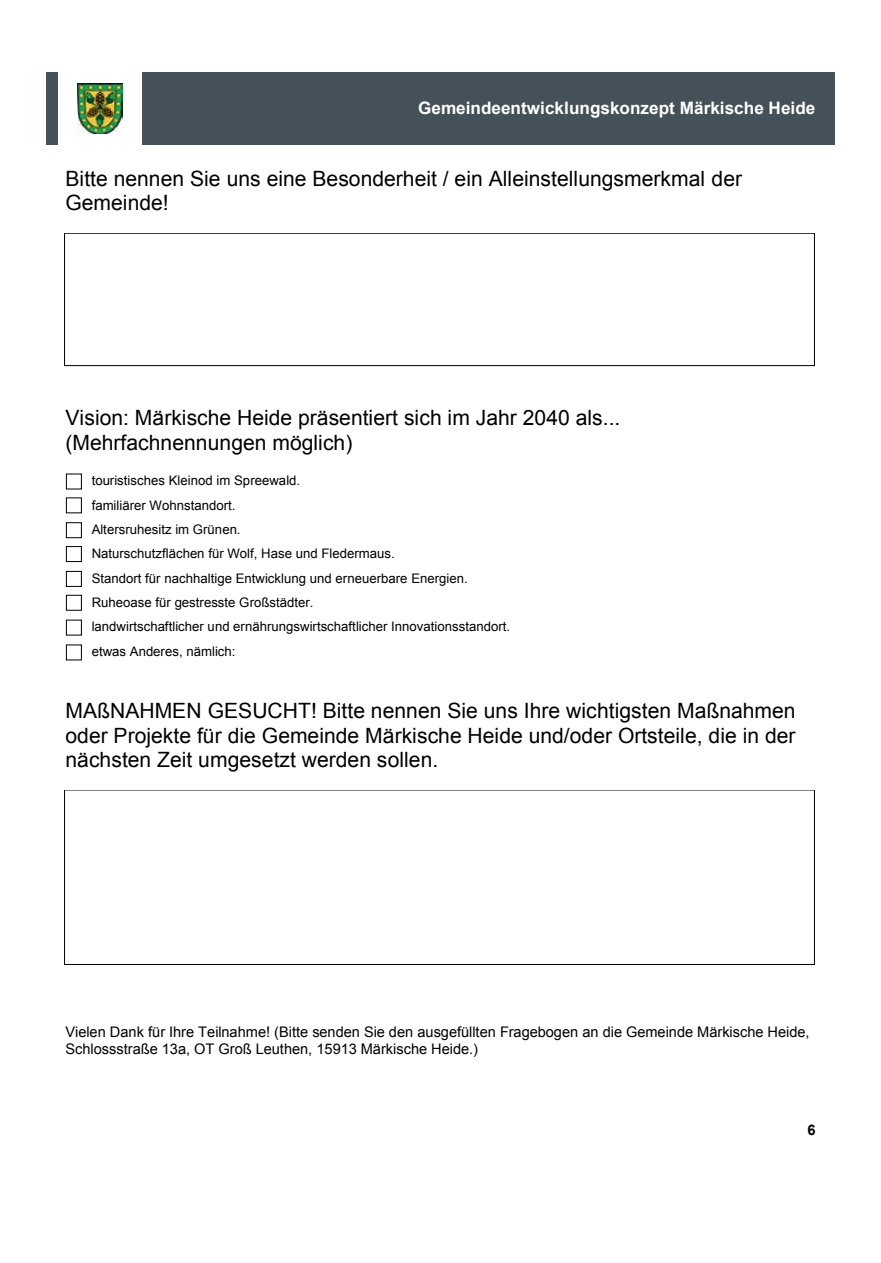
<style>
.page{position:relative;width:881px;height:1263px;background:#fff}
.page>*{position:absolute;margin:0;border:0;box-sizing:border-box;transform-origin:0 0}
.t1{font:21.15px/24.3px "Sbpmvt Arial";color:#000}
.t2{font:700 17.1px "Rddtgb Arial";color:#fff}
.t3{font:14.55px/16.8px "Sbpmvt Arial";color:#000}
.t4{font:700 14.55px "Rddtgb Arial";color:#000}
.t5{font:13.2px/24.5px "Sbpmvt Arial";color:#000}
</style>
<div class="page">
<div style="left:47px;top:72px;width:11px;height:72px;background:#455158"></div>
<div style="left:142px;top:72px;width:691px;height:72px;background:#455158"></div>
<img style="left:78px;top:84px;width:44px;height:49px">
<div style="left:65px;top:233px;width:749px;height:133px;border:1px solid #000"></div>
<div style="left:66px;top:473px;width:16px;height:16px;border:1px solid #000"></div>
<div style="left:66px;top:497px;width:16px;height:16px;border:1px solid #000"></div>
<div style="left:66px;top:522px;width:16px;height:16px;border:1px solid #000"></div>
<div style="left:66px;top:546px;width:16px;height:16px;border:1px solid #000"></div>
<div style="left:66px;top:571px;width:16px;height:16px;border:1px solid #000"></div>
<div style="left:66px;top:595px;width:16px;height:16px;border:1px solid #000"></div>
<div style="left:66px;top:620px;width:16px;height:16px;border:1px solid #000"></div>
<div style="left:66px;top:644px;width:16px;height:16px;border:1px solid #000"></div>
<div style="left:65px;top:790px;width:749px;height:175px;border:1px solid #000"></div>
<p class="t2" style="left:418px;top:102px;width:398px">Gemeindeentwicklungskonzept Märkische Heide</p>
<p class="t1" style="left:65px;top:168px;width:677px">Bitte nennen Sie uns eine Besonderheit / ein Alleinstellungsmerkmal der<br>Gemeinde!</p>
<p class="t1" style="left:65px;top:408px;width:556px">Vision: Märkische Heide präsentiert sich im Jahr 2040 als... (Mehrfachnennungen möglich)</p>
<p class="t5" style="left:92px;top:470px;width:420px">touristisches Kleinod im Spreewald.<br>familiärer Wohnstandort.<br>Altersruhesitz im Grünen.<br>Naturschutzflächen für Wolf, Hase und Fledermaus.<br>Standort für nachhaltige Entwicklung und erneuerbare Energien.<br>Ruheoase für gestresste Großstädter.<br>landwirtschaftlicher und ernährungswirtschaftlicher Innovationsstandort. etwas Anderes, nämlich:</p>
<p class="t1" style="left:65px;top:701px;width:731px;text-align:justify">MAßNAHMEN GESUCHT! Bitte nennen Sie uns Ihre wichtigsten Maßnahmen oder Projekte für die Gemeinde Märkische Heide und/oder Ortsteile, die in der nächsten Zeit umgesetzt werden sollen.</p>
<p class="t3" style="left:65px;top:1025px;width:745px">Vielen Dank für Ihre Teilnahme! (Bitte senden Sie den ausgefüllten Fragebogen an die Gemeinde Märkische Heide,<br>Schlossstraße 13a, OT Groß Leuthen, 15913 Märkische Heide.)</p>
<p class="t4" style="left:807px;top:1124px;width:10px">6</p>
</div>
